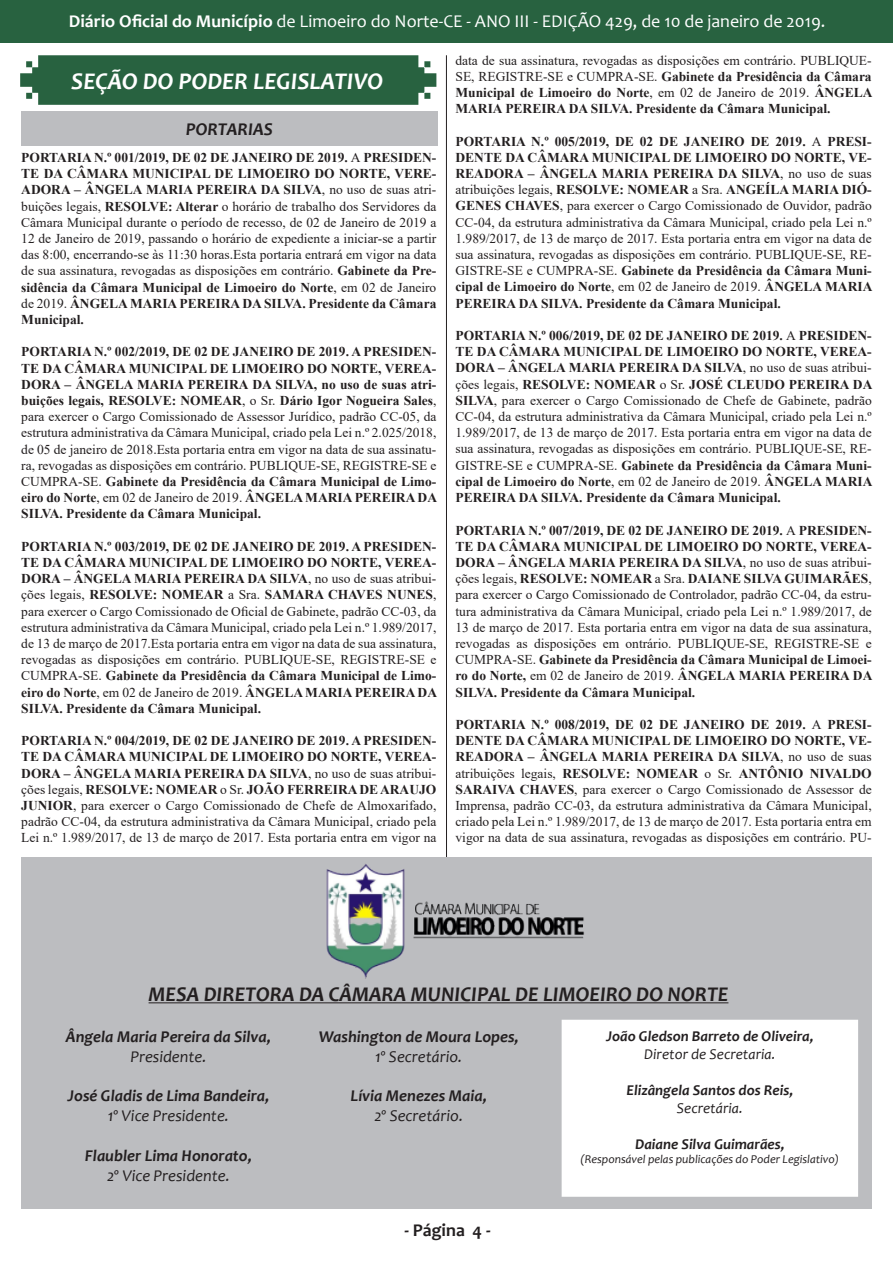
<style>
.page{position:relative;width:893px;height:1263px;background:#fff}
.page>*{position:absolute;margin:0;border:0;box-sizing:border-box;transform-origin:0 0}
.t1{font:italic 700 24px "Candara";color:#fff}
.t2{font:italic 700 21px "Candara";color:#231f20}
.t3{font:18px "Candara";color:#fff}
.t4{font:700 18px "Candara";color:#231f20}
.t5{font:italic 700 18px "Candara";color:#231f20}
.t6{font:italic 700 16.5px "Candara";color:#231f20}
.t7{font:italic 16.5px "Candara";color:#231f20}
.t8{font:italic 700 15px "Candara";color:#231f20}
.t9{font:italic 15px "Candara";color:#231f20}
.t10{font:13.5px/16.2px "Times New Roman";color:#231f20;text-align:justify}
.t11{font:700 13.5px/16.2px "Times New Roman";color:#231f20;text-align:justify}
.t12{font:italic 12px "Candara";color:#231f20}
.s1{font-weight:700}
.s2{font-weight:400}
</style>
<div class="page">
<div style="left:1px;top:0;width:892px;height:42px;background:#286240"></div>
<hr style="left:446px;top:55px;width:1px;height:1153px;background:#231f20">
<hr style="left:21px;top:1208px;width:851px;height:1px;background:#231f20">
<svg style="left:20px;top:55px;width:416px;height:50px;background:#346a4a"></svg>
<div style="left:21px;top:856px;width:851px;height:352px;background:#bcbdc0"></div>
<hr style="left:149px;top:1002px;width:579px;height:1px;background:#231f20">
<div style="left:562px;top:1020px;width:296px;height:177px;background:#fff;border:2px solid #fff"></div>
<img style="left:326px;top:864px;width:258px;height:115px">
<div style="left:21px;top:111px;width:416px;height:35px;background:#bcbdc0"></div>
<h3 class="t3" style="left:69px;top:10px;width:758px"><span class="s1">Diário Oficial do Município</span> de Limoeiro do Norte-CE - ANO III - EDIÇÃO 429, de 10 de janeiro de 2019.</h3>
<p class="t1" style="left:71px;top:66px;width:313px">SEÇÃO DO PODER LEGISLATIVO</p>
<p class="t5" style="left:186px;top:118px;width:89px">PORTARIAS</p>
<p class="t10" style="left:21px;top:149px;width:417px"><span class="s1">PORTARIA N.º 001/2019, DE 02 DE JANEIRO DE 2019.</span> A <span class="s1">PRESIDEN-TE DA CÂMARA MUNICIPAL DE LIMOEIRO DO NORTE, VERE-ADORA – ÂNGELA MARIA PEREIRA DA SILVA</span>, no uso de suas atri&shy;buições legais, <span class="s1">RESOLVE: Alterar</span> o horário de trabalho dos Servidores da Câmara Municipal durante o período de recesso, de 02 de Janeiro de 2019 a 12 de Janeiro de 2019, passando o horário de expediente a iniciar-se a partir das 8:00, encerrando-se às 11:30 horas.Esta portaria entrará em vigor na data de sua assinatura, revogadas as disposições em contrário. <span class="s1">Gabinete da Pre&shy;sidência da Câmara Municipal de Limoeiro do Norte</span>, em 02 de Janeiro de 2019. <span class="s1">ÂNGELA MARIA PEREIRA DA SILVA. Presidente da Câmara Municipal.</span></p>
<p class="t11" style="left:21px;top:343px;width:417px">PORTARIA N.º 002/2019, DE 02 DE JANEIRO DE 2019. A PRESIDEN-TE DA CÂMARA MUNICIPAL DE LIMOEIRO DO NORTE, VEREA-DORA – ÂNGELA MARIA PEREIRA DA SILVA, no uso de suas atri&shy;buições legais, RESOLVE: NOMEAR<span class="s2">, o Sr.</span> Dário Igor Nogueira Sales<span class="s2">, para exercer o Cargo Comissionado de Assessor Jurídico, padrão CC-05, da estrutura administrativa da Câmara Municipal, criado pela Lei n.º 2.025/2018, de 05 de janeiro de 2018.Esta portaria entra em vigor na data de sua assinatu&shy;ra, revogadas as disposições em contrário. PUBLIQUE-SE, REGISTRE-SE e CUMPRA-SE.</span> Gabinete da Presidência da Câmara Municipal de Limo&shy;eiro do Norte<span class="s2">, em 02 de Janeiro de 2019.</span> ÂNGELA MARIA PEREIRA DA SILVA. Presidente da Câmara Municipal.</p>
<p class="t10" style="left:21px;top:538px;width:417px"><span class="s1">PORTARIA N.º 003/2019, DE 02 DE JANEIRO DE 2019. A PRESIDEN-TE DA CÂMARA MUNICIPAL DE LIMOEIRO DO NORTE, VEREA-DORA – ÂNGELA MARIA PEREIRA DA SILVA</span>, no uso de suas atribui&shy;ções legais, <span class="s1">RESOLVE: NOMEAR</span> a Sra. <span class="s1">SAMARA CHAVES NUNES</span>, para exercer o Cargo Comissionado de Oficial de Gabinete, padrão CC-03, da estrutura administrativa da Câmara Municipal, criado pela Lei n.º 1.989/2017, de 13 de março de 2017.Esta portaria entra em vigor na data de sua assinatura, revogadas as disposições em contrário. PUBLIQUE-SE, REGISTRE-SE e CUMPRA-SE. <span class="s1">Gabinete da Presidência da Câmara Municipal de Limo&shy;eiro do Norte</span>, em 02 de Janeiro de 2019. <span class="s1">ÂNGELA MARIA PEREIRA DA SILVA. Presidente da Câmara Municipal.</span></p>
<p class="t10" style="left:21px;top:732px;width:417px"><span class="s1">PORTARIA N.º 004/2019, DE 02 DE JANEIRO DE 2019. A PRESIDEN-TE DA CÂMARA MUNICIPAL DE LIMOEIRO DO NORTE, VEREA-DORA – ÂNGELA MARIA PEREIRA DA SILVA</span>, no uso de suas atribui&shy;ções legais, <span class="s1">RESOLVE: NOMEAR</span> o Sr. <span class="s1">JOÃO FERREIRA DE ARAUJO JUNIOR</span>, para exercer o Cargo Comissionado de Chefe de Almoxarifado, padrão CC-04, da estrutura administrativa da Câmara Municipal, criado pela Lei n.º 1.989/2017, de 13 de março de 2017. Esta portaria entra em vigor na</p>
<p class="t10" style="left:455px;top:52px;width:418px">data de sua assinatura, revogadas as disposições em contrário. PUBLIQUE-SE, REGISTRE-SE e CUMPRA-SE. <span class="s1">Gabinete da Presidência da Câmara Municipal de Limoeiro do Norte</span>, em 02 de Janeiro de 2019. <span class="s1">ÂNGELA MARIA PEREIRA DA SILVA. Presidente da Câmara Municipal.</span></p>
<p class="t10" style="left:455px;top:133px;width:418px"><span class="s1">PORTARIA N.º 005/2019, DE 02 DE JANEIRO DE 2019.</span> A <span class="s1">PRESI-DENTE DA CÂMARA MUNICIPAL DE LIMOEIRO DO NORTE, VE-READORA – ÂNGELA MARIA PEREIRA DA SILVA</span>, no uso de suas atribuições legais, <span class="s1">RESOLVE: NOMEAR</span> a Sra. <span class="s1">ANGEÍLA MARIA DIÓ-GENES CHAVES</span>, para exercer o Cargo Comissionado de Ouvidor, padrão CC-04, da estrutura administrativa da Câmara Municipal, criado pela Lei n.º 1.989/2017, de 13 de março de 2017. Esta portaria entra em vigor na data de sua assinatura, revogadas as disposições em contrário. PUBLIQUE-SE, RE-GISTRE-SE e CUMPRA-SE. <span class="s1">Gabinete da Presidência da Câmara Muni&shy;cipal de Limoeiro do Norte</span>, em 02 de Janeiro de 2019. <span class="s1">ÂNGELA MARIA PEREIRA DA SILVA. Presidente da Câmara Municipal.</span></p>
<p class="t10" style="left:455px;top:327px;width:418px"><span class="s1">PORTARIA N.º 006/2019, DE 02 DE JANEIRO DE 2019.</span> A <span class="s1">PRESIDEN-TE DA CÂMARA MUNICIPAL DE LIMOEIRO DO NORTE, VEREA-DORA – ÂNGELA MARIA PEREIRA DA SILVA</span>, no uso de suas atribui&shy;ções legais, <span class="s1">RESOLVE: NOMEAR</span> o Sr. <span class="s1">JOSÉ CLEUDO PEREIRA DA SILVA</span>, para exercer o Cargo Comissionado de Chefe de Gabinete, padrão CC-04, da estrutura administrativa da Câmara Municipal, criado pela Lei n.º 1.989/2017, de 13 de março de 2017. Esta portaria entra em vigor na data de sua assinatura, revogadas as disposições em contrário. PUBLIQUE-SE, RE-GISTRE-SE e CUMPRA-SE. <span class="s1">Gabinete da Presidência da Câmara Muni&shy;cipal de Limoeiro do Norte</span>, em 02 de Janeiro de 2019. <span class="s1">ÂNGELA MARIA PEREIRA DA SILVA. Presidente da Câmara Municipal.</span></p>
<p class="t10" style="left:455px;top:521px;width:418px"><span class="s1">PORTARIA N.º 007/2019, DE 02 DE JANEIRO DE 2019.</span> A <span class="s1">PRESIDEN-TE DA CÂMARA MUNICIPAL DE LIMOEIRO DO NORTE, VEREA-DORA – ÂNGELA MARIA PEREIRA DA SILVA</span>, no uso de suas atribui&shy;ções legais, <span class="s1">RESOLVE: NOMEAR</span> a Sra. <span class="s1">DAIANE SILVA GUIMARÃES</span>, para exercer o Cargo Comissionado de Controlador, padrão CC-04, da estru&shy;tura administrativa da Câmara Municipal, criado pela Lei n.º 1.989/2017, de 13 de março de 2017. Esta portaria entra em vigor na data de sua assinatura, revogadas as disposições em ontrário. PUBLIQUE-SE, REGISTRE-SE e CUMPRA-SE. <span class="s1">Gabinete da Presidência da Câmara Municipal de Limoei&shy;ro do Norte,</span> em 02 de Janeiro de 2019. <span class="s1">ÂNGELA MARIA PEREIRA DA SILVA. Presidente da Câmara Municipal.</span></p>
<p class="t10" style="left:455px;top:716px;width:418px"><span class="s1">PORTARIA N.º 008/2019, DE 02 DE JANEIRO DE 2019.</span> A <span class="s1">PRESI-DENTE DA CÂMARA MUNICIPAL DE LIMOEIRO DO NORTE, VE-READORA – ÂNGELA MARIA PEREIRA DA SILVA</span>, no uso de suas atribuições legais, <span class="s1">RESOLVE: NOMEAR</span> o Sr. <span class="s1">ANTÔNIO NIVALDO SARAIVA CHAVES</span>, para exercer o Cargo Comissionado de Assessor de Imprensa, padrão CC-03, da estrutura administrativa da Câmara Municipal, criado pela Lei n.º 1.989/2017, de 13 de março de 2017. Esta portaria entra em vigor na data de sua assinatura, revogadas as disposições em contrário. PU-</p>
<p class="t2" style="left:149px;top:981px;width:581px">MESA DIRETORA DA CÂMARA MUNICIPAL DE LIMOEIRO DO NORTE</p>
<p class="t8" style="left:606px;top:1026px;width:209px">João Gledson Barreto de Oliveira,</p>
<p class="t9" style="left:644px;top:1044px;width:133px">Diretor de Secretaria.</p>
<p class="t8" style="left:626px;top:1080px;width:168px">Elizângela Santos dos Reis,</p>
<p class="t9" style="left:677px;top:1098px;width:67px">Secretária.</p>
<p class="t8" style="left:635px;top:1134px;width:151px">Daiane Silva Guimarães,</p>
<p class="t12" style="left:581px;top:1152px;width:260px">(Responsável pelas publicações do Poder Legislativo)</p>
<p class="t6" style="left:66px;top:1026px;width:207px">Ângela Maria Pereira da Silva,</p>
<p class="t7" style="left:130px;top:1046px;width:78px">Presidente.</p>
<p class="t6" style="left:68px;top:1086px;width:203px">José Gladis de Lima Bandeira,</p>
<p class="t7" style="left:108px;top:1105px;width:123px">1º Vice Presidente.</p>
<p class="t6" style="left:85px;top:1145px;width:169px">Flaubler Lima Honorato,</p>
<p class="t7" style="left:107px;top:1165px;width:124px">2º Vice Presidente.</p>
<p class="t6" style="left:319px;top:1026px;width:202px">Washington de Moura Lopes,</p>
<p class="t7" style="left:375px;top:1046px;width:89px">1º Secretário.</p>
<p class="t6" style="left:351px;top:1086px;width:138px">Lívia Menezes Maia,</p>
<p class="t7" style="left:374px;top:1105px;width:90px">2º Secretário.</p>
<p class="t4" style="left:404px;top:1219px;width:88px">- Página 4 -</p>
</div>
